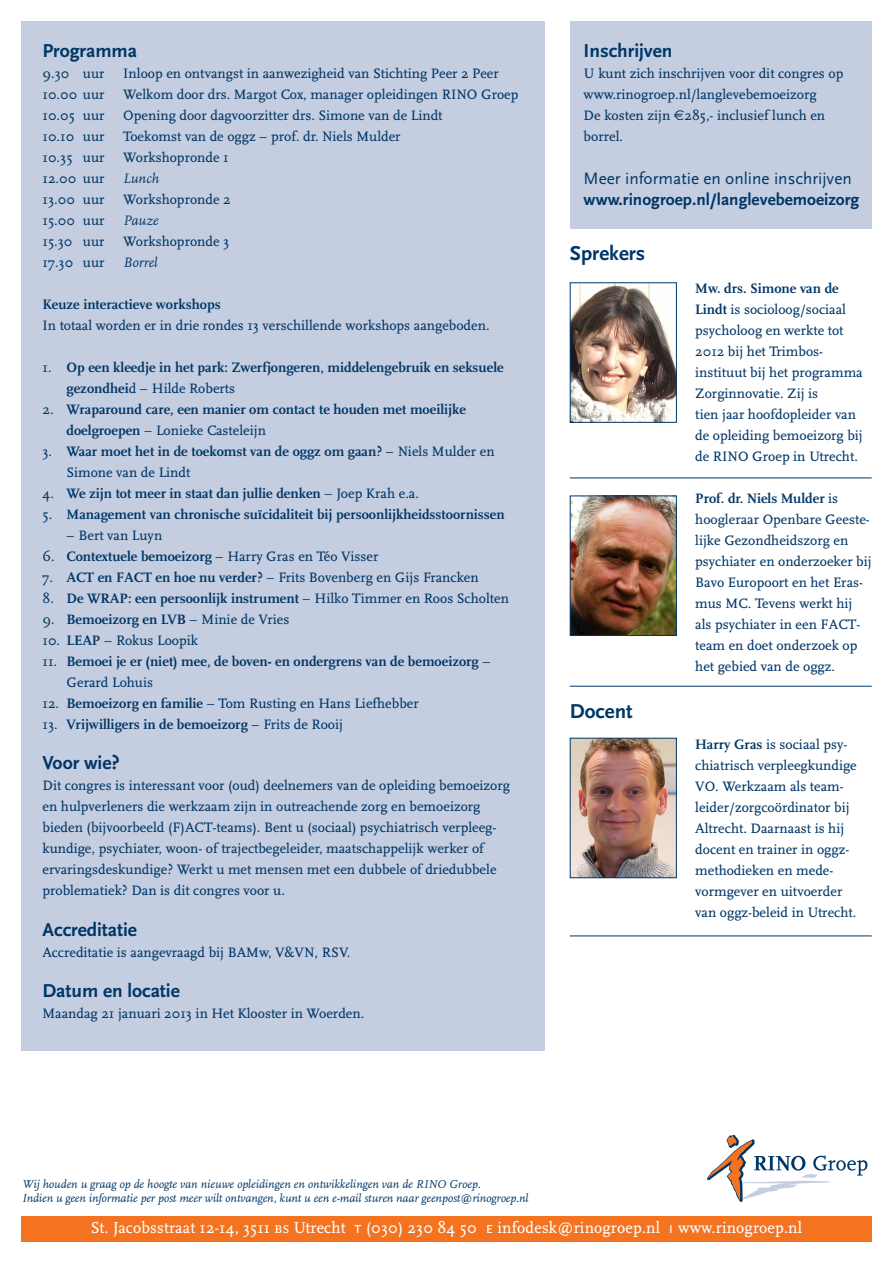
<style>
.page{position:relative;width:893px;height:1263px;background:#fff}
.page>*{position:absolute;margin:0;border:0;box-sizing:border-box;transform-origin:0 0}
.t1{font:700 21px "AD Scala Sans";color:#003667}
.t2{font:700 19.5px "AD Scala Sans";letter-spacing:-.005em;color:#003667}
.t3{font:700 17.25px "AD Scala Sans";color:#003667}
.t4{font:17.25px "AD Scala Sans Romein";color:#003667}
.t5{font:16.5px "AD Scala Romein";letter-spacing:.01em;color:#fff}
.t6{font:14.25px/21px "AD Scala Romein";color:#003667}
.t7{font:700 14.25px "AD Scala";color:#003667}
.t8{font:italic 14.25px "AD Scala";color:#003667}
.t9{font:italic 12px/13.8px "AD Scala";letter-spacing:-.005em;color:#003667}
.s1{font-family:"AD Scala Romein";font-weight:400}
.s2{font-family:"AD Scala";font-weight:700}
.s3{font-family:"Euro Sans"}
.s4{font-family:"AD Scala Caps Romein"}
.s5{font-family:"AD Scala Sans Caps Romein"}
</style>
<div class="page">
<div style="left:21px;top:21px;width:523px;height:1029px;background:#c5cee0"></div>
<div style="left:570px;top:21px;width:302px;height:208px;background:#c5cee0"></div>
<img style="left:572px;top:284px;width:103px;height:137px">
<div style="left:570px;top:282px;width:107px;height:141px;border:1px solid #003667"></div>
<img style="left:572px;top:740px;width:103px;height:136px">
<div style="left:570px;top:738px;width:107px;height:140px;border:1px solid #003667"></div>
<img style="left:572px;top:497px;width:103px;height:137px">
<div style="left:570px;top:495px;width:107px;height:141px;border:1px solid #003667"></div>
<hr style="left:570px;top:478px;width:302px;height:1px;background:#003667">
<hr style="left:570px;top:686px;width:302px;height:1px;background:#003667">
<hr style="left:570px;top:935px;width:302px;height:1px;background:#003667">
<div style="left:21px;top:1216px;width:851px;height:26px;background:#f47321"></div>
<svg style="left:707px;top:1135px;width:160px;height:67px"></svg>
<h2 class="t2" style="left:43px;top:40px;width:96px">Programma</h2>
<p class="t6" style="left:43px;top:63px;width:64px">9.30 uur</p>
<p class="t6" style="left:123px;top:63px;width:377px">Inloop en ontvangst in aanwezigheid van Stichting Peer 2 Peer</p>
<p class="t6" style="left:43px;top:84px;width:64px">10.00 uur</p>
<p class="t6" style="left:123px;top:84px;width:397px">Welkom door drs. Margot Cox, manager opleidingen RINO Groep</p>
<p class="t6" style="left:43px;top:105px;width:64px">10.05 uur</p>
<p class="t6" style="left:123px;top:105px;width:321px">Opening door dagvoorzitter drs. Simone van de Lindt</p>
<p class="t6" style="left:43px;top:126px;width:64px">10.10 uur</p>
<p class="t6" style="left:123px;top:126px;width:279px">Toekomst van de oggz – prof. dr. Niels Mulder</p>
<p class="t6" style="left:43px;top:147px;width:64px">10.35 uur</p>
<p class="t6" style="left:123px;top:147px;width:107px">Workshopronde 1</p>
<p class="t6" style="left:43px;top:168px;width:64px">12.00 uur</p>
<p class="t8" style="left:123px;top:171px;width:37px">Lunch</p>
<p class="t6" style="left:43px;top:189px;width:64px">13.00 uur</p>
<p class="t6" style="left:123px;top:189px;width:109px">Workshopronde 2</p>
<p class="t6" style="left:43px;top:210px;width:64px">15.00 uur</p>
<p class="t8" style="left:123px;top:213px;width:37px">Pauze</p>
<p class="t6" style="left:43px;top:231px;width:64px">15.30 uur</p>
<p class="t6" style="left:123px;top:231px;width:108px">Workshopronde 3</p>
<p class="t6" style="left:43px;top:252px;width:64px">17.30 uur</p>
<p class="t8" style="left:123px;top:255px;width:36px">Borrel</p>
<p class="t7" style="left:43px;top:296px;width:180px">Keuze interactieve workshops</p>
<p class="t6" style="left:43px;top:315px;width:449px">In totaal worden er in drie rondes 13 verschillende workshops aangeboden.</p>
<p class="t7" style="left:43px;top:359px;width:463px"><span class="s1">1.</span> Op een kleedje in het park: Zwerfjongeren, middelengebruik en seksuele</p>
<p class="t6" style="left:67px;top:378px;width:170px"><span class="s2">gezondhei</span>d – Hilde Roberts</p>
<p class="t7" style="left:43px;top:401px;width:425px"><span class="s1">2.</span> Wraparound care, een manier om contact te houden met moeilijke</p>
<p class="t6" style="left:67px;top:420px;width:201px"><span class="s2">doelgroepen</span> – Lonieke Casteleijn</p>
<p class="t7" style="left:43px;top:443px;width:454px"><span class="s1">3.</span> Waar moet het in de toekomst van de oggz om gaan? <span class="s1">– Niels Mulder en</span></p>
<p class="t6" style="left:67px;top:462px;width:125px">Simone van de Lindt</p>
<p class="t7" style="left:43px;top:485px;width:378px"><span class="s1">4.</span> We zijn tot meer in staat dan jullie denken <span class="s1">– Joep Krah e.a.</span></p>
<p class="t7" style="left:43px;top:506px;width:464px"><span class="s1">5.</span> Management van chronische suïcidaliteit bij persoonlijkheidsstoornissen</p>
<p class="t6" style="left:67px;top:525px;width:97px">– Bert van Luyn</p>
<p class="t6" style="left:43px;top:546px;width:338px">6. <span class="s2">Contextuele bemoeizorg</span> – Harry Gras en Téo Visser</p>
<p class="t6" style="left:43px;top:567px;width:438px">7. <span class="s2">ACT en FACT en hoe nu verder?</span> – Frits Bovenberg en Gijs Francken</p>
<p class="t7" style="left:43px;top:590px;width:468px"><span class="s1">8.</span> De WRAP: een persoonlijk instrument <span class="s1">– Hilko Timmer en Roos Scholten</span></p>
<p class="t6" style="left:43px;top:609px;width:248px">9. <span class="s2">Bemoeizorg en LVB</span> – Minie de Vries</p>
<p class="t6" style="left:43px;top:630px;width:157px">10. <span class="s2">LEAP</span> – Rokus Loopik</p>
<p class="t7" style="left:43px;top:653px;width:450px"><span class="s1">11.</span> Bemoei je er (niet) mee, de boven- en ondergrens van de bemoeizorg <span class="s1">–</span></p>
<p class="t6" style="left:67px;top:672px;width:88px">Gerard Lohuis</p>
<p class="t6" style="left:43px;top:693px;width:378px">12. <span class="s2">Bemoeizorg en familie</span> – Tom Rusting en Hans Liefhebber</p>
<p class="t7" style="left:43px;top:716px;width:302px"><span class="s1">13.</span> Vrijwilligers in de bemoeizorg <span class="s1">– Frits de Rooij</span></p>
<h2 class="t2" style="left:43px;top:753px;width:79px">Voor wie?</h2>
<p class="t6" style="left:43px;top:775px;width:469px">Dit congres is interessant voor (oud) deelnemers van de opleiding bemoeizorg en hulpverleners die werkzaam zijn in outreachende zorg en bemoeizorg bieden (bijvoorbeeld (F)ACT-teams). Bent u (sociaal) psychiatrisch verpleeg&shy;kundige, psychiater, woon- of trajectbegeleider, maatschappelijk werker of ervaringsdeskundige? Werkt u met mensen met een dubbele of driedubbele problematiek? Dan is dit congres voor u.</p>
<h2 class="t2" style="left:43px;top:919px;width:96px">Accreditatie</h2>
<p class="t6" style="left:43px;top:942px;width:309px">Accreditatie is aangevraagd bij BAMw, V&amp;VN, RSV.</p>
<h2 class="t2" style="left:43px;top:981px;width:139px">Datum en locatie</h2>
<p class="t6" style="left:43px;top:1003px;width:323px">Maandag 21 januari 2013 in Het Klooster in Woerden.</p>
<h2 class="t2" style="left:584px;top:40px;width:90px">Inschrijven</h2>
<p class="t6" style="left:584px;top:63px;width:261px">U kunt zich inschrijven voor dit congres op www.rinogroep.nl/langlevebemoeizorg<br>De kosten zijn <span class="s3">€</span>285,- inclusief lunch en borrel.</p>
<p class="t4" style="left:584px;top:169px;width:270px">Meer informatie en online inschrijven</p>
<p class="t3" style="left:584px;top:190px;width:277px">www.rinogroep.nl/langlevebemoeizorg</p>
<h1 class="t1" style="left:570px;top:242px;width:77px">Sprekers</h1>
<h1 class="t1" style="left:570px;top:700px;width:64px">Docent</h1>
<p class="t7" style="left:695px;top:281px;width:145px">Mw. drs. Simone van de</p>
<p class="t6" style="left:695px;top:299px;width:169px"><span class="s2">Lindt</span> is socioloog/sociaal psycholoog en werkte tot<br>2012 bij het Trimbos&shy;instituut bij het programma<br>Zorginnovatie. Zij is<br>tien jaar hoofdopleider van de opleiding bemoeizorg bij de RINO Groep in Utrecht.</p>
<p class="t7" style="left:695px;top:491px;width:145px">Prof. dr. Niels Mulder <span class="s1">is</span></p>
<p class="t6" style="left:695px;top:509px;width:178px">hoogleraar Openbare Geeste&shy;lijke Gezondheidszorg en psychiater en onderzoeker bij<br>Bavo Europoort en het Eras&shy;mus MC. Tevens werkt hij als psychiater in een FACT&shy;team en doet onderzoek op het gebied van de oggz.</p>
<p class="t6" style="left:695px;top:734px;width:163px"><span class="s2">Harry Gras</span> is sociaal psy&shy;chiatrisch verpleegkundige<br>VO. Werkzaam als team&shy;leider/zorgcoördinator bij<br>Altrecht. Daarnaast is hij docent en trainer in oggz&shy;methodieken en mede&shy;vormgever en uitvoerder van oggz-beleid in Utrecht.</p>
<p class="t9" style="left:22px;top:1178px;width:508px">Wij houden u graag op de hoogte van nieuwe opleidingen en ontwikkelingen van de RINO Groep.<br>Indien u geen informatie per post meer wilt ontvangen, kunt u een e-mail sturen naar geenpost@rinogroep.nl</p>
<p class="t5" style="left:91px;top:1219px;width:713px">St. Jacobsstraat 12-14, 3511 <span class="s4">bs</span> Utrecht <span class="s5">t</span> (030) 230 84 50 <span class="s5">e</span> infodesk@rinogroep.nl <span class="s5">i</span> www.rinogroep.nl</p>
</div>
